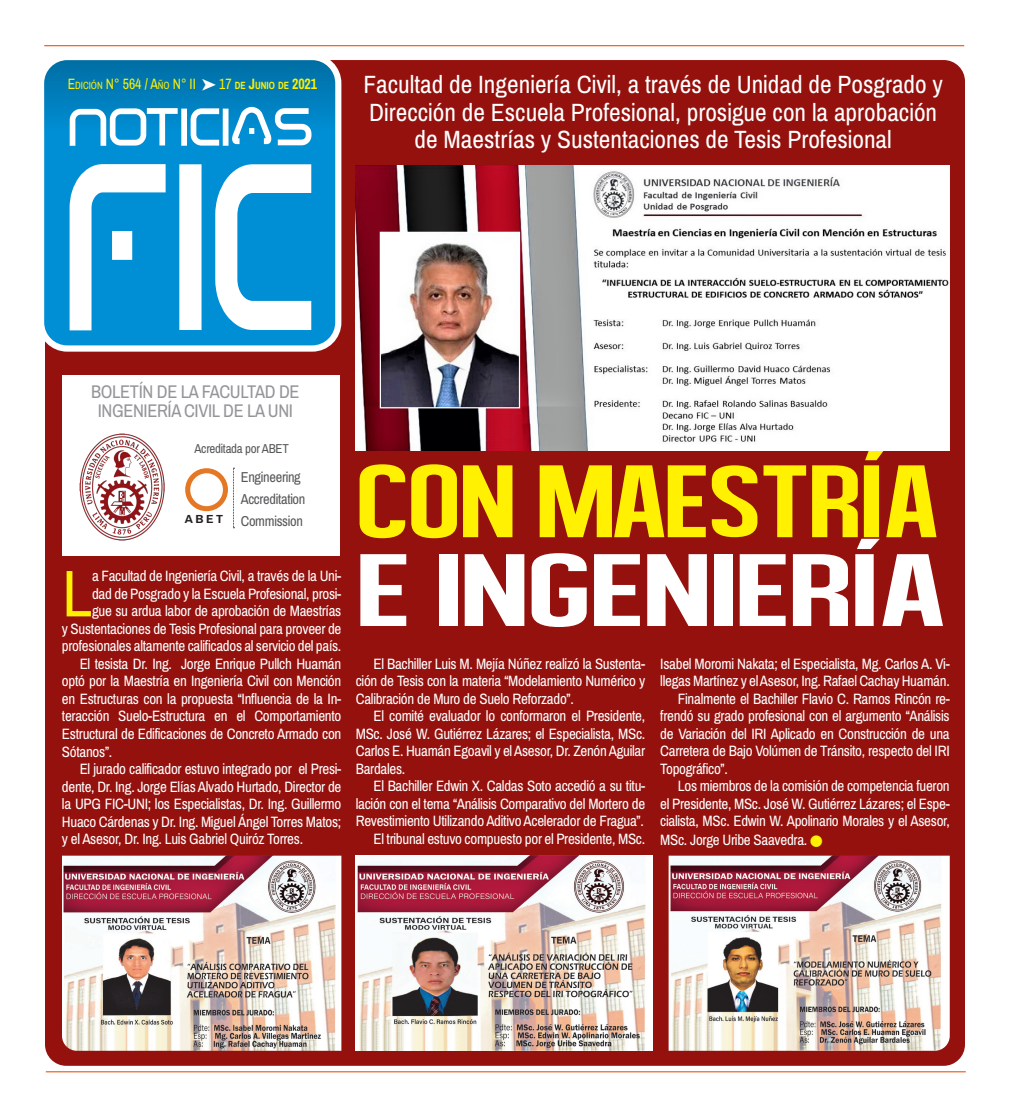
<style>
.page{position:relative;width:1010px;height:1117px;background:#fff}
.page>*{position:absolute;margin:0;border:0;box-sizing:border-box;transform-origin:0 0}
.t1{font:105px "Alegre Sans";letter-spacing:-.01em;color:#fff101;scale:1.48 1}
.t2{font:105px "Alegre Sans";letter-spacing:-.01em;color:#fff;scale:1.79 1}
.t3{font:66px "Archivo Narrow";color:#fff101}
.t4{font:25px/27.5px "Archivo Narrow";color:#fff;text-align:center}
.t5{font:18.38px "Archivo Narrow";letter-spacing:-.02em;color:#939598}
.t6{font:15px/17.5px "Archivo Narrow";letter-spacing:-.02em;color:#fff;text-align:justify}
.t7{font:15px "Archivo Narrow";color:#fff101;scale:.92 1}
.t8{font:14.38px "Archivo Narrow";letter-spacing:-.02em;color:#57585a}
.t9{font:13px "Archivo Narrow";letter-spacing:-.02em;color:#57585a}
.t10{font:700 11.75px "Archivo Narrow";color:#231f20;scale:1.18 1}
.t11{font:700 10.5px "Archivo Narrow";color:#fff101;scale:.92 1}
.s1{font-size:10.5px}
.s2{font-weight:400;font-size:15px}
.s3{font-size:15px}
.s4{color:#fff101}
</style>
<div class="page">
<div style="left:45px;top:60px;width:920px;height:1005px;background:#95110d;border-radius:21px"></div>
<hr style="left:44px;top:45px;width:920px;height:1px;background:#f36421">
<hr style="left:46px;top:1070px;width:920px;height:2px;background:#f36421">
<div style="left:38px;top:54px;width:303px;height:297px;border:12px solid #fff;border-radius:23px"></div>
<div style="left:44px;top:60px;width:291px;height:285px;background:#008fd5;border-radius:23px"></div>
<div style="left:44px;top:60px;width:291px;height:72px;background:linear-gradient(to bottom,#0671a5,#008cd2)"></div>
<svg style="left:69px;top:164px;width:97px;height:167px"></svg>
<div style="left:112px;top:231px;width:20px;height:29px;background:#fff"></div>
<div style="left:179px;top:164px;width:23px;height:166px;background:#fff;border:4px solid #fff"></div>
<svg style="left:215px;top:164px;width:97px;height:166px"></svg>
<svg style="left:70px;top:107px;width:241px;height:39px"></svg>
<div style="left:62px;top:375px;width:277px;height:180px;background:#fff"></div>
<img style="left:79px;top:433px;width:86px;height:108px">
<div style="left:185px;top:468px;width:43px;height:43px;border:5px solid #e47825;border-radius:50%"></div>
<svg style="left:233px;top:467px;width:1px;height:61px"></svg>
<img style="left:356px;top:165px;width:594px;height:285px">
<img style="left:356px;top:855px;width:297px;height:195px">
<img style="left:62px;top:855px;width:279px;height:195px">
<img style="left:669px;top:855px;width:281px;height:195px">
<img style="left:382px;top:234px;width:136px;height:172px">
<div style="left:380px;top:232px;width:140px;height:176px;border:1px solid #fff"></div>
<svg style="left:202px;top:79px;width:14px;height:12px"></svg>
<p class="t7" style="left:68px;top:75px;width:136px">E<span class="s1">DICIÓN</span> N° 564 / A<span class="s1">ÑO</span> N° II</p>
<p class="t11" style="left:219px;top:79px;width:108px"><span class="s2">17</span> DE <span class="s3">J</span>UNIO DE <span class="s3">2021</span></p>
<p class="t4" style="left:363px;top:71px;width:581px">Facultad de Ingeniería Civil, a través de Unidad de Posgrado y<br>Dirección de Escuela Profesional, prosigue con la aprobación de Maestrías y Sustentaciones de Tesis Profesional</p>
<p class="t5" style="left:91px;top:380px;width:210px">BOLETÍN DE LA FACULTAD DE</p>
<p class="t5" style="left:98px;top:399px;width:197px">INGENIERÍA CIVIL DE LA UNI</p>
<p class="t9" style="left:194px;top:440px;width:96px">Acreditada por ABET</p>
<p class="t8" style="left:241px;top:468px;width:62px">Engineering</p>
<p class="t8" style="left:241px;top:490px;width:66px">Accreditation</p>
<p class="t10" style="left:185px;top:512px;width:34px">ABET</p>
<p class="t8" style="left:241px;top:511px;width:64px">Commission</p>
<p class="t6" style="left:62px;top:567px;width:281px;text-align:right">a Facultad de Ingeniería Civil, a través de la Uni-<br>dad de Posgrado y la Escuela Profesional, prosi-<br>gue su ardua labor de aprobación de Maestrías<br>y Sustentaciones de Tesis Profesional para proveer de profesionales altamente calificados al servicio del país.</p>
<p class="t6" style="left:62px;top:655px;width:281px;text-indent:18px">El tesista Dr. Ing. Jorge Enrique Pullch Huamán optó por la Maestría en Ingeniería Civil con Mención en Estructuras con la propuesta “Influencia de la In&shy;teracción Suelo-Estructura en el Comportamiento Estructural de Edificaciones de Concreto Armado con Sótanos”.</p>
<p class="t6" style="left:62px;top:760px;width:281px;text-indent:18px">El jurado calificador estuvo integrado por el Presi&shy;dente, Dr. Ing. Jorge Elías Alvado Hurtado, Director de la UPG FIC-UNI; los Especialistas, Dr. Ing. Guillermo Huaco Cárdenas y Dr. Ing. Miguel Ángel Torres Matos; y el Asesor, Dr. Ing. Luis Gabriel Quiróz Torres.</p>
<p class="t3" style="left:62px;top:553px;width:32px">L</p>
<p class="t1" style="left:356px;top:444px;width:395px">CON MAESTRÍA</p>
<p class="t2" style="left:356px;top:533px;width:330px">E INGENIERÍA</p>
<p class="t6" style="left:356px;top:655px;width:291px;text-indent:18px">El Bachiller Luis M. Mejía Núñez realizó la Sustenta&shy;ción de Tesis con la materia “Modelamiento Numérico y Calibración de Muro de Suelo Reforzado”.</p>
<p class="t6" style="left:356px;top:707px;width:291px;text-indent:18px">El comité evaluador lo conformaron el Presidente, MSc. José W. Gutiérrez Lázares; el Especialista, MSc.<br>Carlos E. Huamán Egoavil y el Asesor, Dr. Zenón Aguilar Bardales.</p>
<p class="t6" style="left:356px;top:777px;width:291px;text-indent:18px">El Bachiller Edwin X. Caldas Soto accedió a su titu&shy;lación con el tema “Análisis Comparativo del Mortero de Revestimiento Utilizando Aditivo Acelerador de Fragua”.</p>
<p class="t6" style="left:373px;top:830px;width:273px">El tribunal estuvo compuesto por el Presidente, MSc.</p>
<p class="t6" style="left:660px;top:655px;width:291px">Isabel Moromi Nakata; el Especialista, Mg. Carlos A. Vi&shy;llegas Martínez y el Asesor, Ing. Rafael Cachay Huamán.</p>
<p class="t6" style="left:660px;top:690px;width:291px;text-indent:18px">Finalmente el Bachiller Flavio C. Ramos Rincón re&shy;frendó su grado profesional con el argumento “Análisis de Variación del IRI Aplicado en Construcción de una Carretera de Bajo Volúmen de Tránsito, respecto del IRI Topográfico”.</p>
<p class="t6" style="left:660px;top:777px;width:291px;line-height:17.9px;text-indent:18px">Los miembros de la comisión de competencia fueron el Presidente, MSc. José W. Gutiérrez Lázares; el Espe&shy;cialista, MSc. Edwin W. Apolinario Morales y el Asesor, MSc. Jorge Uribe Saavedra. <span class="s4">●</span></p>
</div>
